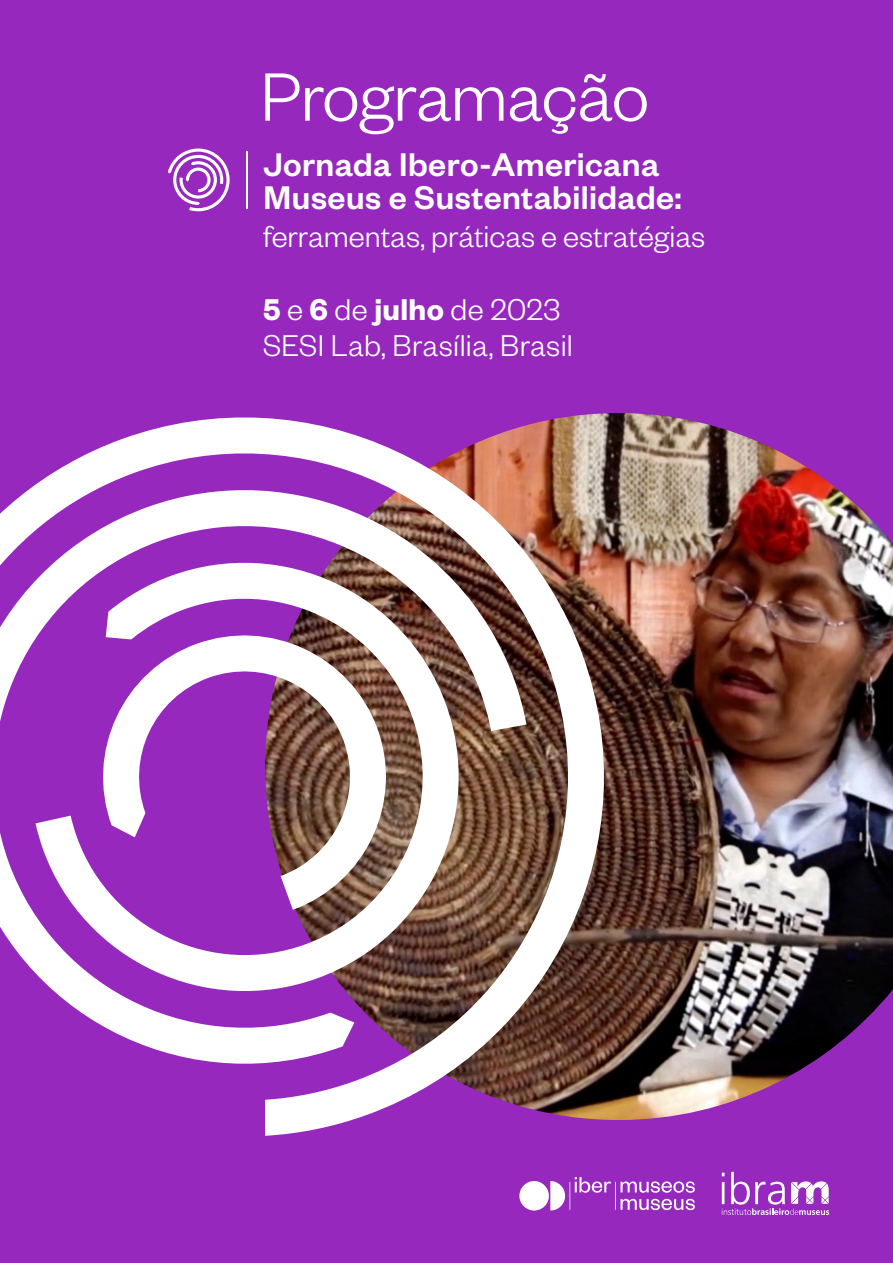
<style>
.page{position:relative;width:893px;height:1263px;background:#fff}
.page>*{position:absolute;margin:0;border:0;box-sizing:border-box;transform-origin:0 0}
.t1{font:300 75px "Founders Grotesk";letter-spacing:-.01em;color:#fff}
.t2{font:500 36px/33px "Founders Grotesk";letter-spacing:.01em;color:#fff}
.t3{font:300 33px/36.3px "Founders Grotesk";color:#fff}
.s1{font-weight:600}
</style>
<div class="page">
<div style="left:0;top:0;width:892px;height:1263px;background:#9628be"></div>
<svg style="left:168px;top:149px;width:62px;height:62px"></svg>
<hr style="left:246px;top:152px;width:1px;height:57px;background:#fff">
<img style="left:650px;top:413px;width:243px;height:707px">
<img style="left:89px;top:413px;width:561px;height:723px">
<svg style="left:0;top:453px;width:526px;height:647px"></svg>
<svg style="left:36px;top:535px;width:450px;height:483px"></svg>
<svg style="left:85px;top:617px;width:319px;height:293px"></svg>
<svg style="left:722px;top:1172px;width:107px;height:43px"></svg>
<div style="left:519px;top:1181px;width:30px;height:29px;background:#fff;border-radius:50%"></div>
<svg style="left:550px;top:1177px;width:145px;height:33px"></svg>
<div style="left:229px;top:1088px;width:36px;height:59px;background:#9628be"></div>
<h1 class="t1" style="left:260px;top:51px;width:390px">Programação</h1>
<p class="t2" style="left:263px;top:146px;width:420px">Jornada Ibero-Americana<br>Museus e Sustentabilidade:</p>
<p class="t3" style="left:263px;top:217px;width:444px">ferramentas, práticas e estratégias</p>
<p class="t3" style="left:263px;top:289px;width:311px"><span class="s1">5</span> e <span class="s1">6</span> de <span class="s1">julho</span> de 2023<br>SESI Lab, Brasília, Brasil</p>
</div>
